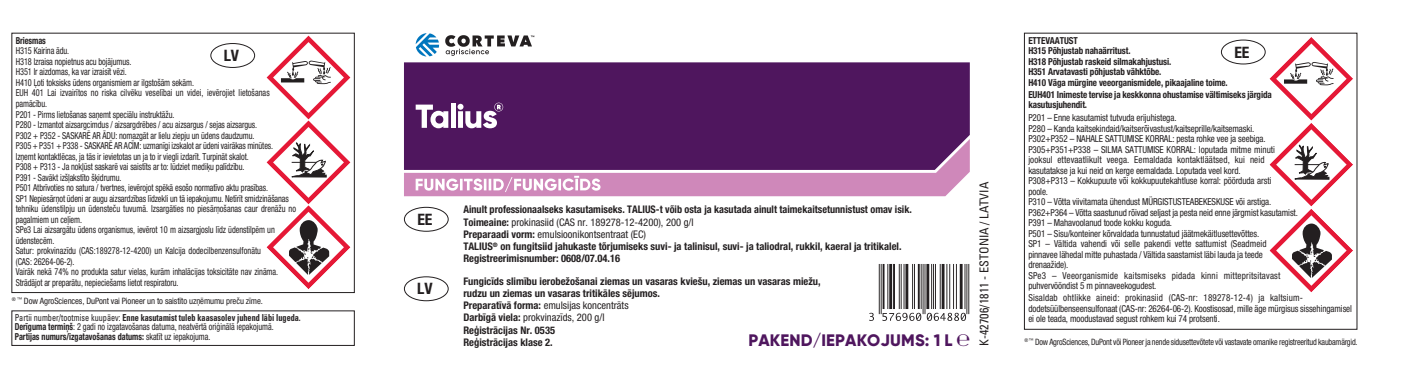
<style>
.page{position:relative;width:1404px;height:378px;background:#fff}
.page>*{position:absolute;margin:0;border:0;box-sizing:border-box;transform-origin:0 0}
.t1{font:800 16.62px "Gilroy";letter-spacing:.01em;color:#4f165e}
.t2{font:700 condensed 15.75px "Helvetica Neue LT Pro";color:#231f20}
.t3{font:condensed 12.25px "Univers LT Std";color:#231f20}
.t4{font:700 condensed 10.5px/12.2px "Helvetica Neue LT Pro";color:#231f20}
.t5{font:condensed 9.62px/10.5px "Helvetica Neue LT Pro";letter-spacing:-.01em;color:#231f20;scale:.86 1}
.t6{font:condensed 9.62px/10.5px "Helvetica Neue LT Pro";letter-spacing:-.01em;color:#231f20;scale:.94 1}
.t7{font:700 condensed 9.62px/10.5px "Helvetica Neue LT Pro";letter-spacing:-.01em;color:#231f20;scale:.94 1}
.t8{font:condensed 9.62px/9.6px "Helvetica Neue LT Pro";letter-spacing:-.01em;color:#231f20;scale:.85 1}
.t9{font:700 condensed 9.62px "Univers LT Std";color:#231f20;scale:.85 1}
.t10{font:700 condensed 9.62px "Helvetica Neue LT Pro";letter-spacing:-.01em;color:#231f20;scale:.86 1}
.t11{font:condensed 8.75px "Helvetica Neue LT Pro";letter-spacing:-.025em;color:#231f20;scale:.93 1}
.t12{font:condensed 8.75px "Helvetica Neue LT Pro";letter-spacing:-.025em;color:#231f20}
.s1{font-weight:400}
.s2{font-weight:700}
</style>
<div class="page">
<div style="left:11px;top:33px;width:344px;height:260px;border:1px solid #231f20"></div>
<div style="left:1023px;top:33px;width:334px;height:297px;border:1px solid #231f20"></div>
<svg style="left:1269px;top:37px;width:83px;height:255px"></svg>
<svg style="left:266px;top:35px;width:84px;height:254px"></svg>
<svg style="left:870px;top:264px;width:100px;height:57px"></svg>
<hr style="left:968px;top:264px;width:1px;height:50px;background:#231f20">
<hr style="left:966px;top:264px;width:1px;height:50px;background:#231f20">
<hr style="left:964px;top:264px;width:1px;height:45px;background:#231f20">
<hr style="left:959px;top:264px;width:3px;height:45px;background:#231f20">
<hr style="left:955px;top:264px;width:1px;height:45px;background:#231f20">
<hr style="left:953px;top:264px;width:1px;height:45px;background:#231f20">
<hr style="left:949px;top:264px;width:1px;height:45px;background:#231f20">
<hr style="left:946px;top:264px;width:1px;height:45px;background:#231f20">
<hr style="left:941px;top:264px;width:3px;height:45px;background:#231f20">
<hr style="left:939px;top:264px;width:1px;height:45px;background:#231f20">
<hr style="left:934px;top:264px;width:1px;height:45px;background:#231f20">
<hr style="left:933px;top:264px;width:1px;height:45px;background:#231f20">
<hr style="left:931px;top:264px;width:1px;height:45px;background:#231f20">
<hr style="left:926px;top:264px;width:3px;height:45px;background:#231f20">
<hr style="left:924px;top:264px;width:1px;height:50px;background:#231f20">
<hr style="left:922px;top:264px;width:1px;height:50px;background:#231f20">
<hr style="left:920px;top:264px;width:1px;height:45px;background:#231f20">
<hr style="left:917px;top:264px;width:2px;height:45px;background:#231f20">
<hr style="left:913px;top:264px;width:1px;height:45px;background:#231f20">
<hr style="left:912px;top:264px;width:1px;height:45px;background:#231f20">
<hr style="left:905px;top:264px;width:3px;height:45px;background:#231f20">
<hr style="left:903px;top:264px;width:1px;height:45px;background:#231f20">
<hr style="left:900px;top:264px;width:1px;height:45px;background:#231f20">
<hr style="left:898px;top:264px;width:1px;height:45px;background:#231f20">
<hr style="left:893px;top:264px;width:1px;height:45px;background:#231f20">
<hr style="left:889px;top:264px;width:3px;height:45px;background:#231f20">
<hr style="left:887px;top:264px;width:1px;height:45px;background:#231f20">
<hr style="left:882px;top:264px;width:2px;height:45px;background:#231f20">
<hr style="left:880px;top:264px;width:1px;height:50px;background:#231f20">
<hr style="left:878px;top:264px;width:1px;height:50px;background:#231f20">
<svg style="left:869px;top:313px;width:4px;height:8px"></svg>
<svg style="left:882px;top:313px;width:84px;height:8px"></svg>
<div style="left:11px;top:310px;width:344px;height:36px;border:1px solid #231f20"></div>
<div style="left:210px;top:43px;width:45px;height:25px;border:1px solid #231f20;border-radius:50%"></div>
<div style="left:404px;top:276px;width:44px;height:25px;border:1px solid #231f20;border-radius:50%"></div>
<div style="left:404px;top:207px;width:44px;height:25px;border:1px solid #231f20;border-radius:50%"></div>
<div style="left:1220px;top:40px;width:45px;height:24px;border:1px solid #231f20;border-radius:50%"></div>
<svg style="left:404px;top:170px;width:565px;height:26px;background:#d69ac4"></svg>
<div style="left:404px;top:62px;width:565px;height:108px;background:#4f165e"></div>
<svg style="left:415px;top:105px;width:33px;height:23px"></svg>
<div style="left:450px;top:104px;width:5px;height:24px;background:#fff"></div>
<svg style="left:457px;top:103px;width:46px;height:25px"></svg>
<svg style="left:415px;top:33px;width:24px;height:24px"></svg>
<svg style="left:445px;top:35px;width:89px;height:21px"></svg>
<svg style="left:415px;top:176px;width:185px;height:16px"></svg>
<p class="t10" style="left:16px;top:35px;width:37px">Briesmas</p>
<p class="t5" style="left:16px;top:46px;width:327px">H315 Kairina ādu.<br>H318 Izraisa nopietnus acu bojājumus.<br>H351 Ir aizdomas, ka var izraisīt vēzi.<br>H410 Ļoti toksisks ūdens organismiem ar ilgstošām sekām.<br>EUH 401 Lai izvairītos no riska cilvēku veselībai un videi, ievērojiet lietošanas pamācību.<br>P201 - Pirms lietošanas saņemt speciālu instruktāžu.<br>P280 - Izmantot aizsargcimdus / aizsargdrēbes / acu aizsargus / sejas aizsargus.<br>P302 + P352 - SASKARĒ AR ĀDU: nomazgāt ar lielu ziepju un ūdens daudzumu.<br>P305 + P351 + P338 - SASKARĒ AR ACĪM: uzmanīgi izskalot ar ūdeni vairākas minūtes.<br>Izņemt kontaktlēcas, ja tās ir ievietotas un ja to ir viegli izdarīt. Turpināt skalot.<br>P308 + P313 - Ja nokļūst saskarē vai saistīts ar to: lūdziet mediķu palīdzību.<br>P391 - Savākt izšļakstīto šķidrumu.<br>P501 Atbrīvoties no satura / tvertnes, ievērojot spēkā esošo normatīvo aktu prasības.<br>SP1 Nepiesārņot ūdeni ar augu aizsardzības līdzekli un tā iepakojumu. Netīrīt smidzināšanas tehniku ūdenstilpju un ūdensteču tuvumā. Izsargāties no piesārņošanas caur drenāžu no pagalmiem un ceļiem.<br>SPe3 Lai aizsargātu ūdens organismus, ievērot 10 m aizsargjoslu līdz ūdenstilpēm un ūdenstecēm.<br>Satur: prokvinazīdu (CAS:189278-12-4200) un Kalcija dodecilbenzensulfonātu<br>(CAS: 26264-06-2).<br>Vairāk nekā 74% no produkta satur vielas, kurām inhalācijas toksicitāte nav zināma.<br>Strādājot ar preparātu, nepieciešams lietot respiratoru.</p>
<p class="t7" style="left:1028px;top:35px;width:214px">ETTEVAATUST<br>H315 Põhjustab nahaärritust.<br>H318 Põhjustab raskeid silmakahjustusi.<br>H351 Arvatavasti põhjustab vähktõbe.<br>H410 Väga mürgine veeorganismidele, pikaajaline toime.</p>
<h2 class="t2" style="left:1234px;top:43px;width:17px">EE</h2>
<h2 class="t2" style="left:224px;top:46px;width:17px">LV</h2>
<p class="t7" style="left:1028px;top:89px;width:260px">EUH401 Inimeste tervise ja keskkonna ohustamise vältimiseks järgida kasutusjuhendit.</p>
<p class="t6" style="left:1028px;top:112px;width:288px">P201 – Enne kasutamist tutvuda erijuhistega.<br>P280 – Kanda kaitsekindaid/kaitserõivastust/kaitseprille/kaitsemaski.<br>P302+P352 – NAHALE SATTUMISE KORRAL: pesta rohke vee ja seebiga.<br>P305+P351+P338 – SILMA SATTUMISE KORRAL: loputada mitme minuti jooksul ettevaatlikult veega. Eemaldada kontaktläätsed, kui neid kasutatakse ja kui neid on kerge eemaldada. Loputada veel kord.<br>P308+P313 – Kokkupuute või kokkupuutekahtluse korral: pöörduda arsti<br>poole.<br>P310 – Võtta viivitamata ühendust MÜRGISTUSTEABEKESKUSE või arstiga.<br>P362+P364 – Võtta saastunud rõivad seljast ja pesta neid enne järgmist kasutamist.<br>P391 – Mahavoolanud toode kokku koguda.<br>P501 – Sisu/konteiner kõrvaldada tunnustatud jäätmekäitlusettevõttes.<br>SP1 – Vältida vahendi või selle pakendi vette sattumist (Seadmeid pinnavee lähedal mitte puhastada / Vältida saastamist läbi lauda ja teede drenaažide).<br>SPe3 – Veeorganismide kaitsmiseks pidada kinni mittepritsitavast puhvervööndist 5 m pinnaveekogudest.</p>
<p class="t6" style="left:1028px;top:292px;width:346px">Sisaldab ohtlikke aineid: prokinasiid (CAS-nr: 189278-12-4) ja kaltsium&shy;dodetsüülbenseensulfonaat (CAS-nr: 26264-06-2). Koostisosad, mille äge mürgisus sissehingamisel ei ole teada, moodustavad segust rohkem kui 74 protsenti.</p>
<p class="t11" style="left:1024px;top:336px;width:360px"><sup>®</sup> <sup>™</sup> Dow AgroSciences, DuPont või Pioneer ja nende sidusettevõtete või vastavate omanike registreeritud kaubamärgid.</p>
<p class="t3" style="left:976px;top:346px;width:165px;rotate:-90deg">K-42706/1811 - ESTONIA / LATVIA</p>
<p class="t4" style="left:463px;top:203px;width:450px">Ainult professionaalseks kasutamiseks. TALIUS-t võib osta ja kasutada ainult taimekaitsetunnistust omav isik.<br>Toimeaine: <span class="s1">prokinasiid (CAS nr. 189278-12-4200), 200 g/l<br></span>Preparaadi vorm: <span class="s1">emulsioonikontsentraat (EC)<br></span>TALIUS<sup>®</sup> on fungitsiid jahukaste tõrjumiseks suvi- ja talinisul, suvi- ja taliodral, rukkil, kaeral ja tritikalel.<br>Registreerimisnumber: 0608/07.04.16</p>
<p class="t4" style="left:463px;top:275px;width:359px">Fungicīds slimību ierobežošanai ziemas un vasaras kviešu, ziemas un vasaras miežu, rudzu un ziemas un vasaras tritikāles sējumos.<br>Preparatīvā forma: <span class="s1">emulsijas koncentrāts<br></span>Darbīgā viela: <span class="s1">prokvinazīds, 200 g/l<br></span>Reģistrācijas Nr. 0535<br>Reģistrācijas klase 2.</p>
<h2 class="t2" style="left:417px;top:210px;width:17px">EE</h2>
<h2 class="t2" style="left:417px;top:279px;width:17px">LV</h2>
<p class="t12" style="left:12px;top:295px;width:252px"><sup>®</sup> <sup>™</sup> Dow AgroSciences, DuPont vai Pioneer un to saistīto uzņēmumu preču zīme.</p>
<p class="t9" style="left:15px;top:311px;width:338px"><span class="s1">Partii number/tootmise kuupäev:</span> Enne kasutamist tuleb kaasasolev juhend läbi lugeda.</p>
<p class="t8" style="left:15px;top:322px;width:306px"><span class="s2">Derīguma termiņš</span>: 2 gadi no izgatavošanas datuma, neatvērtā oriģinālā iepakojumā.<br><span class="s2">Partijas numurs/izgatavošanas datums:</span> skatīt uz iepakojuma.</p>
<h1 class="t1" style="left:748px;top:329px;width:223px">PAKEND/IEPAKOJUMS: 1 L ℮</h1>
</div>
